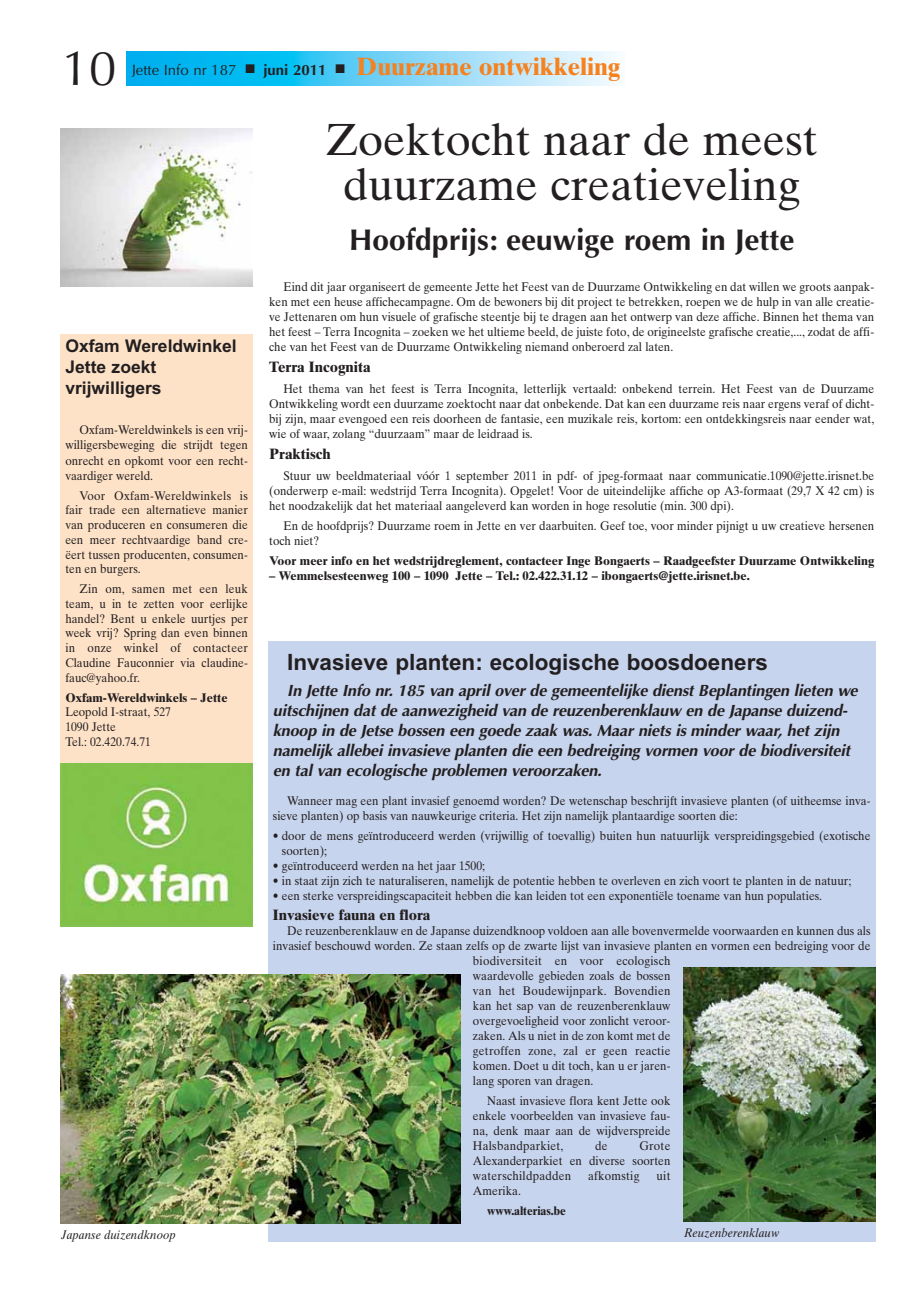
<style>
.page{position:relative;width:921px;height:1292px;background:#fff}
.page>*{position:absolute;margin:0;border:0;box-sizing:border-box;transform-origin:0 0}
.t1{font:49.25px "Optima";color:#231f20}
.t2{font:45px/45px "Times Ten";color:#231f20;text-align:center}
.t3{font:700 30px "Optima";color:#231f20}
.t4{font:700 25px "Times Ten";color:#f5821f}
.t5{font:700 22.5px "Arial";color:#231f20}
.t6{font:700 17.5px/21.1px "Arial";color:#231f20}
.t7{font:italic 700 16.25px/20px "Optima";letter-spacing:-.01em;color:#231f20}
.t8{font:700 15px "Times Ten";color:#231f20}
.t9{font:12.5px/15px "Times Ten";color:#231f20;text-align:justify;scale:.93 1}
.t10{font:700 12.5px "Times Ten";color:#231f20}
.t11{font:12.5px "Times Ten";letter-spacing:.02em;color:#231f20;scale:.93 1}
.t12{font:italic 12.5px "Times Ten";color:#231f20;scale:.93 1}
.t13{font:700 12.5px "Times Ten";color:#231f20;scale:.93 1}
.s1{font-family:"Optima";font-weight:400;font-size:15px;color:#231f20}
.s2{color:#231f20}
.s3{font-family:"Optima";font-size:15px;color:#231f20}
</style>
<div class="page">
<svg style="left:126px;top:51px;width:490px;height:34px;background:#63d0f6"></svg>
<div style="left:268px;top:642px;width:607px;height:600px;background:#c7d4ed"></div>
<div style="left:60px;top:334px;width:193px;height:591px;background:#fee2c8"></div>
<img style="left:60px;top:763px;width:193px;height:164px">
<img style="left:60px;top:974px;width:400px;height:249px">
<img style="left:683px;top:968px;width:192px;height:253px">
<img style="left:60px;top:129px;width:193px;height:158px">
<h1 class="t1" style="left:62px;top:48px;width:56px">10</h1>
<h3 class="t4" style="left:132px;top:57px;width:490px"><span class="s1">Jette Info nr 187</span> <span class="s2">■</span> <span class="s3">juni 2011</span> <span class="s2">■</span> Duurzame ontwikkeling</h3>
<h3 class="t6" style="left:65px;top:337px;width:173px">Oxfam Wereldwinkel<br>Jette zoekt vrijwilligers</h3>
<p class="t9" style="left:65px;top:424px;width:198px;text-indent:14px">Oxfam-Wereldwinkels is een vrij&shy;willigersbeweging die strijdt tegen onrecht en opkomt voor een recht&shy;vaardiger wereld.</p>
<p class="t9" style="left:65px;top:489px;width:198px;text-indent:14px">Voor Oxfam-Wereldwinkels is fair trade een alternatieve manier van produceren en consumeren die een meer rechtvaardige band cre&shy;ëert tussen producenten, consumen&shy;ten en burgers.</p>
<p class="t9" style="left:65px;top:583px;width:198px;text-indent:14px">Zin om, samen met een leuk team, u in te zetten voor eerlijke handel? Bent u enkele uurtjes per week vrij? Spring dan even binnen in onze winkel of contacteer Claudine Fauconnier via claudine&shy;fauc@yahoo.fr.</p>
<p class="t10" style="left:65px;top:693px;width:164px">Oxfam-Wereldwinkels – Jette</p>
<p class="t9" style="left:65px;top:706px;width:115px;text-align:left">Leopold I-straat, 527<br>1090 Jette<br>Tel.: 02.420.74.71</p>
<h2 class="t2" style="left:326px;top:122px;width:494px">Zoektocht naar de meest duurzame creatieveling</h2>
<h3 class="t3" style="left:349px;top:228px;width:447px">Hoofdprijs: eeuwige roem in Jette</h3>
<p class="t9" style="left:269px;top:280px;width:652px;text-indent:14px">Eind dit jaar organiseert de gemeente Jette het Feest van de Duurzame Ontwikkeling en dat willen we groots aanpak&shy;ken met een heuse affichecampagne. Om de bewoners bij dit project te betrekken, roepen we de hulp in van alle creatie&shy;ve Jettenaren om hun visuele of grafische steentje bij te dragen aan het ontwerp van deze affiche. Binnen het thema van het feest – Terra Incognita – zoeken we het ultieme beeld, de juiste foto, de origineelste grafische creatie,..., zodat de affi&shy;che van het Feest van de Duurzame Ontwikkeling niemand onberoerd zal laten.</p>
<p class="t8" style="left:269px;top:362px;width:103px">Terra Incognita</p>
<p class="t9" style="left:269px;top:382px;width:652px;text-indent:14px">Het thema van het feest is Terra Incognita, letterlijk vertaald: onbekend terrein. Het Feest van de Duurzame Ontwikkeling wordt een duurzame zoektocht naar dat onbekende. Dat kan een duurzame reis naar ergens veraf of dicht&shy;bij zijn, maar evengoed een reis doorheen de fantasie, een muzikale reis, kortom: een ontdekkingsreis naar eender wat, wie of waar, zolang “duurzaam” maar de leidraad is.</p>
<p class="t8" style="left:269px;top:449px;width:63px">Praktisch</p>
<p class="t9" style="left:269px;top:469px;width:652px;text-indent:14px">Stuur uw beeldmateriaal vóór 1 september 2011 in pdf- of jpeg-formaat naar communicatie.1090@jette.irisnet.be (onderwerp e-mail: wedstrijd Terra Incognita). Opgelet! Voor de uiteindelijke affiche op A3-formaat (29,7 X 42 cm) is het noodzakelijk dat het materiaal aangeleverd kan worden in hoge resolutie (min. 300 dpi).</p>
<p class="t9" style="left:269px;top:519px;width:652px;text-indent:14px">En de hoofdprijs? Duurzame roem in Jette en ver daarbuiten. Geef toe, voor minder pijnigt u uw creatieve hersenen toch niet?</p>
<p class="t10" style="left:269px;top:556px;width:606px">Voor meer info en het wedstrijdreglement, contacteer Inge Bongaerts – Raadgeefster Duurzame Ontwikkeling</p>
<p class="t10" style="left:269px;top:571px;width:482px">– Wemmelsesteenweg 100 – 1090 Jette – Tel.: 02.422.31.12 – ibongaerts@jette.irisnet.be.</p>
<h3 class="t5" style="left:287px;top:654px;width:482px">Invasieve planten: ecologische boosdoeners</h3>
<p class="t7" style="left:273px;top:682px;width:589px;text-indent:14px">In Jette Info nr. 185 van april over de gemeentelijke dienst Beplantingen lieten we uitschijnen dat de aanwezigheid van de reuzenberenklauw en de Japanse duizend&shy;knoop in de Jetse bossen een goede zaak was. Maar niets is minder waar, het zijn namelijk allebei invasieve planten die een bedreiging vormen voor de biodiversiteit en tal van ecologische problemen veroorzaken.</p>
<p class="t9" style="left:273px;top:794px;width:644px;text-indent:14px">Wanneer mag een plant invasief genoemd worden? De wetenschap beschrijft invasieve planten (of uitheemse inva&shy;sieve planten) op basis van nauwkeurige criteria. Het zijn namelijk plantaardige soorten die:</p>
<p class="t9" style="left:282px;top:829px;width:634px;text-indent:-9px">• door de mens geïntroduceerd werden (vrijwillig of toevallig) buiten hun natuurlijk verspreidingsgebied (exotische soorten);</p>
<p class="t9" style="left:273px;top:859px;width:230px">• geïntroduceerd werden na het jaar 1500;</p>
<p class="t9" style="left:273px;top:874px;width:623px">• in staat zijn zich te naturaliseren, namelijk de potentie hebben te overleven en zich voort te planten in de natuur;</p>
<p class="t9" style="left:273px;top:889px;width:592px">• een sterke verspreidingscapaciteit hebben die kan leiden tot een exponentiële toename van hun populaties.</p>
<p class="t8" style="left:273px;top:909px;width:159px">Invasieve fauna en flora</p>
<p class="t9" style="left:287px;top:924px;width:629px">De reuzenberenklauw en de Japanse duizendknoop voldoen aan alle bovenvermelde voorwaarden en kunnen dus als</p>
<p class="t9" style="left:273px;top:939px;width:644px">invasief beschouwd worden. Ze staan zelfs op de zwarte lijst van invasieve planten en vormen een bedreiging voor de</p>
<p class="t11" style="left:473px;top:956px;width:214px">biodiversiteit en voor ecologisch</p>
<p class="t9" style="left:473px;top:969px;width:214px">waardevolle gebieden zoals de bossen</p>
<p class="t11" style="left:473px;top:986px;width:214px">van het Boudewijnpark. Bovendien</p>
<p class="t9" style="left:473px;top:999px;width:214px">kan het sap van de reuzenberenklauw</p>
<p class="t9" style="left:473px;top:1014px;width:214px">overgevoeligheid voor zonlicht veroor-</p>
<p class="t9" style="left:473px;top:1029px;width:214px">zaken. Als u niet in de zon komt met de</p>
<p class="t11" style="left:473px;top:1046px;width:214px">getroffen zone, zal er geen reactie</p>
<p class="t9" style="left:473px;top:1059px;width:214px">komen. Doet u dit toch, kan u er jaren-</p>
<p class="t9" style="left:473px;top:1074px;width:131px">lang sporen van dragen.</p>
<p class="t9" style="left:473px;top:1095px;width:214px;text-indent:14px">Naast invasieve flora kent Jette ook enkele voorbeelden van invasieve fau&shy;na, denk maar aan de wijdverspreide Halsbandparkiet,</p>
<p class="t9" style="left:595px;top:1140px;width:15px">de</p>
<p class="t9" style="left:473px;top:1140px;width:214px;text-indent:166px">Grote Alexanderparkiet en diverse soorten waterschildpadden</p>
<p class="t11" style="left:588px;top:1171px;width:57px">afkomstig</p>
<p class="t9" style="left:656px;top:1170px;width:17px">uit</p>
<p class="t9" style="left:473px;top:1185px;width:53px">Amerika.</p>
<p class="t13" style="left:487px;top:1207px;width:86px">www.alterias.be</p>
<p class="t12" style="left:62px;top:1230px;width:124px">Japanse duizendknoop</p>
<p class="t12" style="left:684px;top:1228px;width:104px">Reuzenberenklauw</p>
</div>
